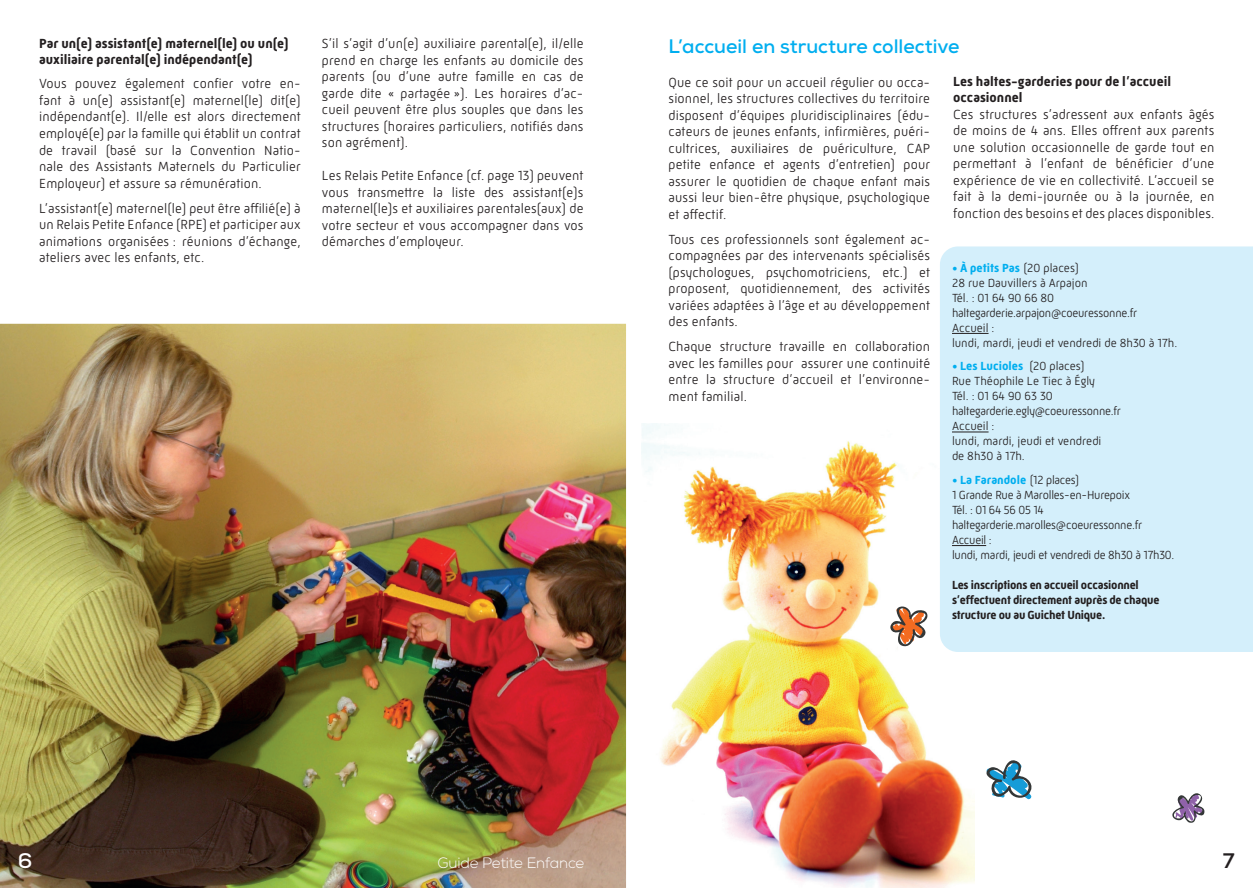
<style>
.page{position:relative;width:1253px;height:888px;background:#fff}
.page>*{position:absolute;margin:0;border:0;box-sizing:border-box;transform-origin:0 0}
.t1{font:700 21px "Nexa";color:#231f20}
.t2{font:700 21px "Nexa";color:#fff}
.t3{font:700 19.5px "Nexa";color:#00aeef}
.t4{font:300 15px "Nexa";letter-spacing:-.015em;color:#fff}
.t5{font:300 13.5px/16.5px "Mic 32 New";letter-spacing:.01em;color:#231f20;text-align:justify}
.t6{font:700 13.5px/16.2px "Mic 32 New";color:#231f20}
.t7{font:300 12px/15px "Mic 32 New";color:#231f20}
.t8{font:300 12px/15px "Mic 32 New";letter-spacing:-.02em;color:#231f20}
.t9{font:700 12px/15px "Mic 32 New";letter-spacing:-.02em;color:#231f20}
.s1{font-weight:700;color:#00aeef}
</style>
<div class="page">
<img style="left:641px;top:424px;width:333px;height:463px">
<img style="left:0;top:324px;width:626px;height:563px">
<svg style="left:889px;top:604px;width:40px;height:43px"></svg>
<svg style="left:1172px;top:793px;width:33px;height:30px"></svg>
<svg style="left:986px;top:760px;width:46px;height:40px"></svg>
<div style="left:940px;top:246px;width:313px;height:406px;background:#d4effb"></div>
<hr style="left:952px;top:333px;width:36px;height:1px;background:#231f20">
<hr style="left:952px;top:431px;width:36px;height:1px;background:#231f20">
<hr style="left:952px;top:545px;width:34px;height:1px;background:#231f20">
<p class="t6" style="left:39px;top:36px;width:251px">Par un(e) assistant(e) maternel(le) ou un(e) auxiliaire parental(e) indépendant(e)</p>
<p class="t5" style="left:39px;top:76px;width:263px">Vous pouvez également confier votre en&shy;fant à un(e) assistant(e) maternel(le) dit(e) indépendant(e). Il/elle est alors directement employé(e) par la famille qui établit un contrat de travail (basé sur la Convention Natio&shy;nale des Assistants Maternels du Particulier Employeur) et assure sa rémunération.</p>
<p class="t5" style="left:39px;top:200px;width:263px">L’assistant(e) maternel(le) peut être affilié(e) à un Relais Petite Enfance (RPE) et participer aux animations organisées : réunions d’échange, ateliers avec les enfants, etc.</p>
<p class="t5" style="left:322px;top:35px;width:263px">S’il s’agit d’un(e) auxiliaire parental(e), il/elle prend en charge les enfants au domicile des parents (ou d’une autre famille en cas de garde dite « partagée »). Les horaires d’ac&shy;cueil peuvent être plus souples que dans les structures (horaires particuliers, notifiés dans son agrément).</p>
<p class="t5" style="left:322px;top:167px;width:263px">Les Relais Petite Enfance (cf. page 13) peuvent vous transmettre la liste des assistant(e)s maternel(le)s et auxiliaires parentales(aux) de votre secteur et vous accompagner dans vos démarches d’employeur.</p>
<h2 class="t3" style="left:668px;top:33px;width:292px">L’accueil en structure collective</h2>
<p class="t5" style="left:668px;top:74px;width:263px">Que ce soit pour un accueil régulier ou occa&shy;sionnel, les structures collectives du territoire disposent d’équipes pluridisciplinaires (édu&shy;cateurs de jeunes enfants, infirmières, puéri&shy;cultrices, auxiliaires de puériculture, CAP petite enfance et agents d’entretien) pour assurer le quotidien de chaque enfant mais aussi leur bien-être physique, psychologique et affectif.</p>
<p class="t5" style="left:668px;top:231px;width:263px">Tous ces professionnels sont également ac&shy;compagnées par des intervenants spécialisés (psychologues, psychomotriciens, etc.) et proposent, quotidiennement, des activités variées adaptées à l’âge et au développement des enfants.</p>
<p class="t5" style="left:668px;top:338px;width:263px">Chaque structure travaille en collaboration avec les familles pour assurer une continuité entre la structure d’accueil et l’environne&shy;ment familial.</p>
<p class="t6" style="left:953px;top:73px;width:219px">Les haltes-garderies pour de l’accueil occasionnel</p>
<p class="t5" style="left:953px;top:106px;width:263px">Ces structures s’adressent aux enfants âgés de moins de 4 ans. Elles offrent aux parents une solution occasionnelle de garde tout en permettant à l’enfant de bénéficier d’une expérience de vie en collectivité. L’accueil se fait à la demi-journée ou à la journée, en fonction des besoins et des places disponibles.</p>
<p class="t7" style="left:952px;top:260px;width:227px"><span class="s1">• À petits Pas</span> (20 places)<br>28 rue Dauvillers à Arpajon<br>Tél. : 01 64 90 66 80 haltegarderie.arpajon@coeuressonne.fr<br>Accueil :<br>lundi, mardi, jeudi et vendredi de 8h30 à 17h.</p>
<p class="t7" style="left:952px;top:358px;width:170px"><span class="s1">• Les Lucioles</span> (20 places)<br>Rue Théophile Le Tiec à Égly<br>Tél. : 01 64 90 63 30 haltegarderie.egly@coeuressonne.fr<br>Accueil :<br>lundi, mardi, jeudi et vendredi<br>de 8h30 à 17h.</p>
<p class="t8" style="left:952px;top:472px;width:224px"><span class="s1">• La Farandole</span> (12 places)<br>1 Grande Rue à Marolles-en-Hurepoix<br>Tél. : 01 64 56 05 14 haltegarderie.marolles@coeuressonne.fr<br>Accueil :<br>lundi, mardi, jeudi et vendredi de 8h30 à 17h30.</p>
<p class="t9" style="left:952px;top:577px;width:209px">Les inscriptions en accueil occasionnel s’effectuent directement auprès de chaque structure ou au Guichet Unique.</p>
<h1 class="t2" style="left:18px;top:847px;width:16px">6</h1>
<p class="t4" style="left:437px;top:854px;width:148px">Guide Petite Enfance</p>
<h1 class="t1" style="left:1223px;top:847px;width:13px">7</h1>
</div>
